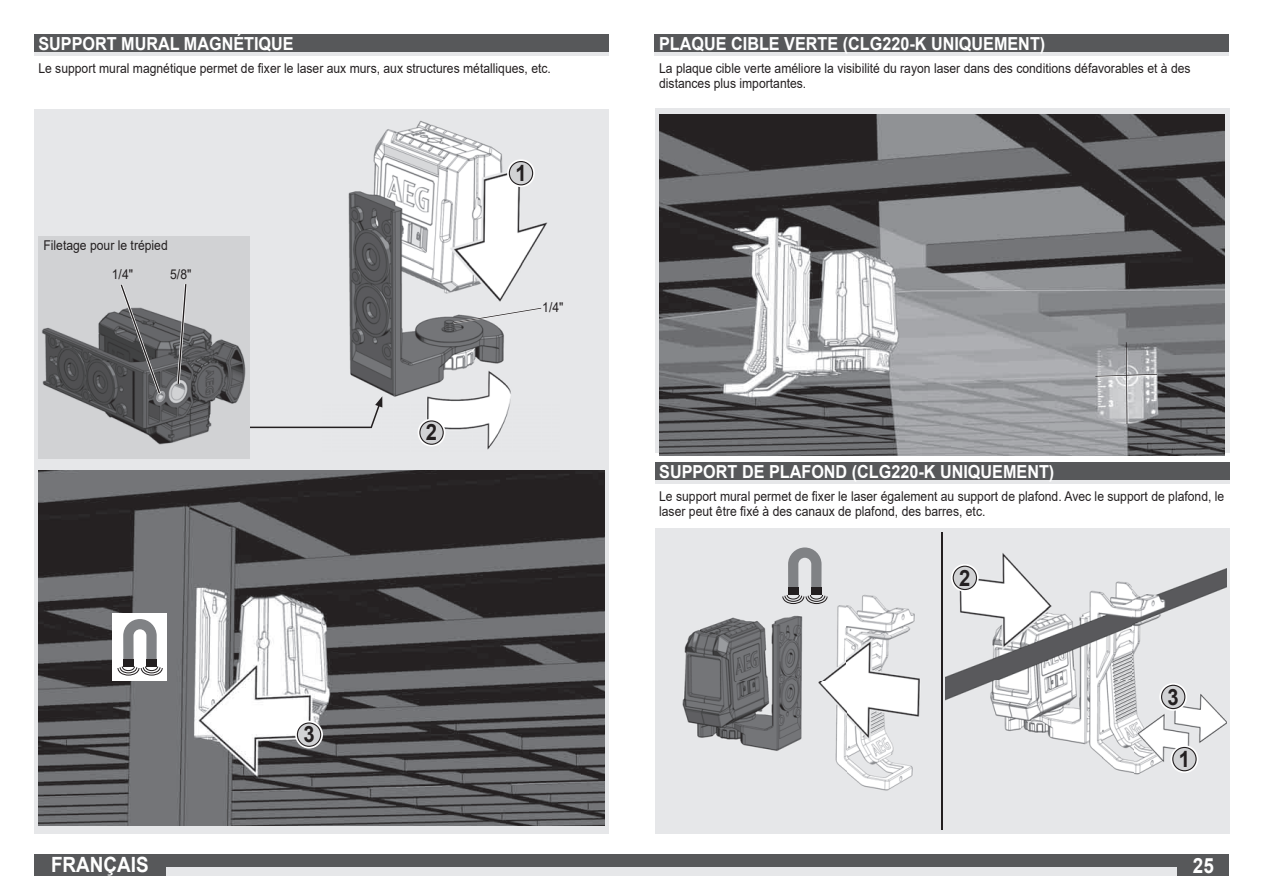
<style>
.page{position:relative;width:1263px;height:893px;background:#fff}
.page>*{position:absolute;margin:0;border:0;box-sizing:border-box;transform-origin:0 0}
.t1{font:700 22.5px "Arial";color:#231f20;scale:.9 1}
.t2{font:700 21px "Arial";color:#fff;scale:.9 1}
.t3{font:700 18px "Arial";color:#fff;scale:.9 1}
.t4{font:13.5px/15px "Arial";color:#231f20;scale:.9 1}
</style>
<div class="page">
<div style="left:34px;top:855px;width:1195px;height:21px;background:#57585a"></div>
<div style="left:34px;top:867px;width:1195px;height:9px;background:#e6e7e9"></div>
<div style="left:1178px;top:855px;width:51px;height:21px;background:#57585a"></div>
<div style="left:34px;top:109px;width:574px;height:724px;background:#e6e7e9"></div>
<div style="left:655px;top:528px;width:574px;height:305px;background:#e6e7e9"></div>
<img style="left:323px;top:120px;width:224px;height:330px">
<img style="left:682px;top:561px;width:238px;height:230px">
<img style="left:38px;top:470px;width:566px;height:356px">
<img style="left:946px;top:553px;width:280px;height:222px">
<div style="left:655px;top:109px;width:574px;height:344px;background:#e6e7e9"></div>
<img style="left:659px;top:115px;width:566px;height:341px">
<svg style="left:1095px;top:342px;width:62px;height:82px;background:#b0b1b3"></svg>
<hr style="left:941px;top:532px;width:2px;height:298px;background:#231f20">
<svg style="left:788px;top:547px;width:33px;height:41px"></svg>
<div style="left:788px;top:587px;width:10px;height:8px;background:#231f20"></div>
<div style="left:811px;top:587px;width:10px;height:8px;background:#231f20"></div>
<svg style="left:782px;top:595px;width:46px;height:9px"></svg>
<svg style="left:507px;top:159px;width:28px;height:28px"></svg>
<svg style="left:1170px;top:745px;width:28px;height:28px"></svg>
<svg style="left:418px;top:419px;width:27px;height:27px"></svg>
<svg style="left:951px;top:564px;width:28px;height:28px"></svg>
<svg style="left:295px;top:721px;width:28px;height:27px"></svg>
<svg style="left:1159px;top:683px;width:28px;height:28px"></svg>
<div style="left:113px;top:614px;width:54px;height:67px;background:#fff"></div>
<svg style="left:123px;top:619px;width:34px;height:40px"></svg>
<div style="left:123px;top:659px;width:11px;height:7px;background:#231f20"></div>
<div style="left:146px;top:659px;width:11px;height:7px;background:#231f20"></div>
<svg style="left:117px;top:666px;width:46px;height:10px"></svg>
<div style="left:34px;top:855px;width:132px;height:21px;background:#57585a"></div>
<div style="left:34px;top:34px;width:574px;height:21px;background:#57585a"></div>
<hr style="left:34px;top:52px;width:574px;height:3px;background:#e6e7e9">
<div style="left:655px;top:462px;width:574px;height:21px;background:#57585a"></div>
<hr style="left:655px;top:480px;width:574px;height:3px;background:#e6e7e9">
<div style="left:655px;top:34px;width:574px;height:21px;background:#57585a"></div>
<hr style="left:655px;top:52px;width:574px;height:3px;background:#e6e7e9">
<svg style="left:249px;top:396px;width:133px;height:32px"></svg>
<img style="left:38px;top:236px;width:211px;height:222px">
<svg style="left:120px;top:284px;width:41px;height:110px;background:#747577"></svg>
<svg style="left:177px;top:284px;width:10px;height:100px"></svg>
<svg style="left:453px;top:307px;width:88px;height:17px"></svg>
<h3 class="t3" style="left:38px;top:34px;width:285px">SUPPORT MURAL MAGNÉTIQUE</h3>
<p class="t4" style="left:38px;top:61px;width:571px">Le support mural magnétique permet de fixer le laser aux murs, aux structures métalliques, etc.</p>
<p class="t4" style="left:43px;top:238px;width:140px">Filetage pour le trépied</p>
<p class="t4" style="left:112px;top:267px;width:25px">1/4"</p>
<p class="t4" style="left:170px;top:267px;width:25px">5/8"</p>
<h1 class="t1" style="left:426px;top:420px;width:14px">2</h1>
<h1 class="t1" style="left:515px;top:161px;width:14px">1</h1>
<p class="t4" style="left:542px;top:300px;width:25px">1/4"</p>
<h2 class="t2" style="left:51px;top:853px;width:110px">FRANÇAIS</h2>
<h1 class="t1" style="left:303px;top:722px;width:14px">3</h1>
<h3 class="t3" style="left:659px;top:34px;width:431px">PLAQUE CIBLE VERTE (CLG220-K UNIQUEMENT)</h3>
<p class="t4" style="left:659px;top:60px;width:592px">La plaque cible verte améliore la visibilité du rayon laser dans des conditions défavorables et à des distances plus importantes.</p>
<h3 class="t3" style="left:659px;top:462px;width:441px">SUPPORT DE PLAFOND (CLG220-K UNIQUEMENT)</h3>
<p class="t4" style="left:659px;top:489px;width:629px">Le support mural permet de fixer le laser également au support de plafond. Avec le support de plafond, le laser peut être fixé à des canaux de plafond, des barres, etc.</p>
<h1 class="t1" style="left:959px;top:565px;width:14px">2</h1>
<h1 class="t1" style="left:1167px;top:684px;width:14px">3</h1>
<h1 class="t1" style="left:1179px;top:746px;width:14px">1</h1>
<h2 class="t2" style="left:1193px;top:854px;width:25px">25</h2>
</div>
